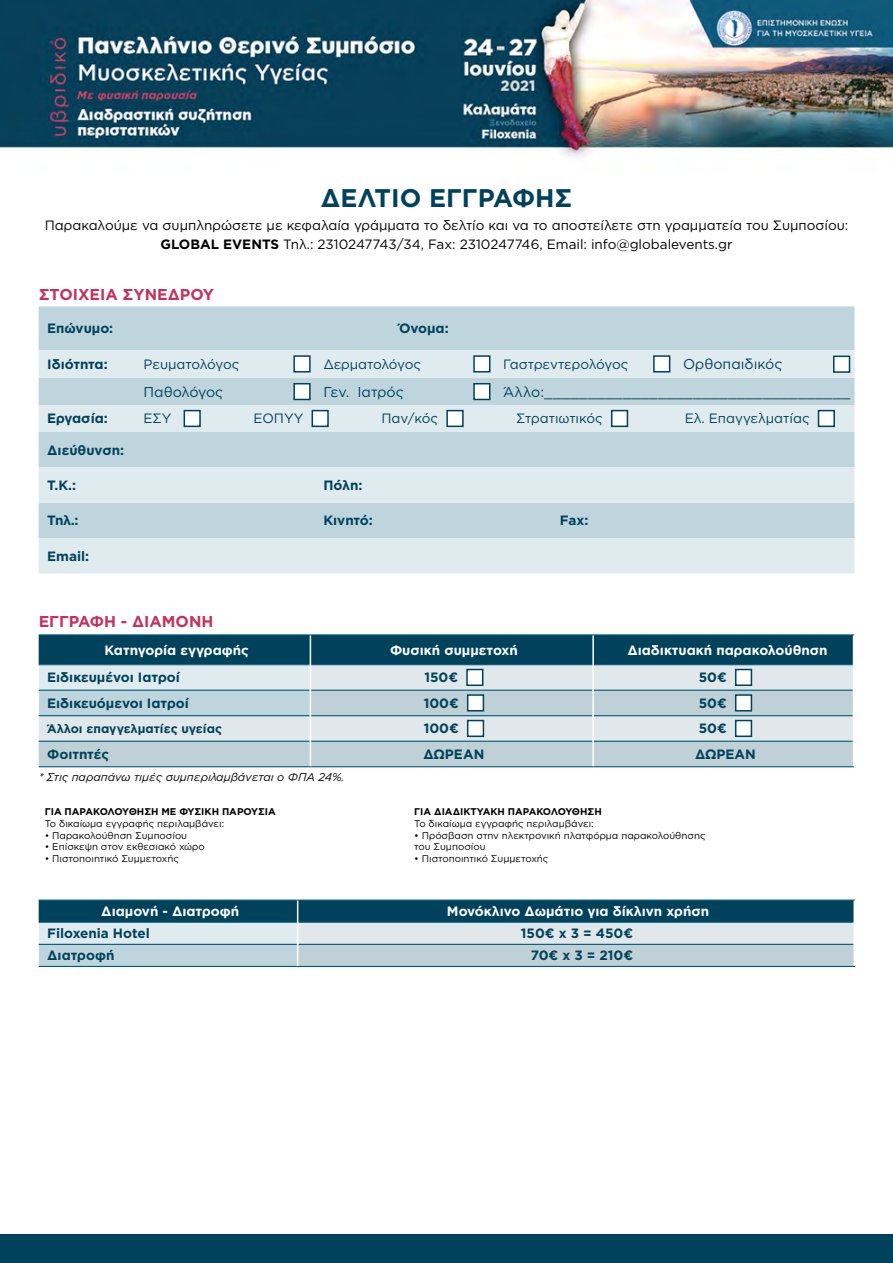
<style>
.page{position:relative;width:893px;height:1263px;background:#fff}
.page>*{position:absolute;margin:0;border:0;box-sizing:border-box;transform-origin:0 0}
.t1{font:700 25.5px "Gotham Greek";color:#00425c}
.t2{font:700 15.75px "Gotham Greek";color:#c2335c}
.t3{font:14.25px "Gotham Greek";color:#00425c}
.t4{font:700 13.5px "Gotham Greek";color:#00425c}
.t5{font:13.5px/18.9px "Gotham Greek";color:#000;text-align:center}
.t6{font:700 13.5px "Gotham Greek";color:#fff}
.t7{font:13.5px "Gotham Greek";color:#00425c}
.t8{font:13.5px "Gotham Greek";letter-spacing:-.02em;color:#00425c}
.t9{font:700 12.3px "Gotham Greek";color:#00425c}
.t10{font:italic 11.25px "Gotham Greek";color:#000}
.t11{font:9.75px/11.7px "Gotham Greek";color:#000}
.t12{font:700 9.75px "Gotham Greek";color:#000}
.s1{font-weight:700}
</style>
<div class="page">
<img style="left:0;top:0;width:893px;height:158px">
<div style="left:0;top:1234px;width:893px;height:29px;background:#00425c"></div>
<div style="left:39px;top:306px;width:815px;height:44px;background:#bfd5dd"></div>
<svg style="left:39px;top:350px;width:815px;height:223px;background:#d1e1e7"></svg>
<div style="left:293px;top:355px;width:18px;height:17px;background:#fff;border:2px solid #00425c"></div>
<div style="left:473px;top:355px;width:17px;height:17px;background:#fff;border:2px solid #00425c"></div>
<div style="left:653px;top:355px;width:17px;height:17px;background:#fff;border:2px solid #00425c"></div>
<div style="left:833px;top:356px;width:17px;height:17px;background:#fff;border:2px solid #00425c"></div>
<div style="left:293px;top:383px;width:18px;height:17px;background:#fff;border:2px solid #00425c"></div>
<div style="left:473px;top:383px;width:17px;height:17px;background:#fff;border:2px solid #00425c"></div>
<div style="left:184px;top:410px;width:17px;height:17px;background:#fff;border:2px solid #00425c"></div>
<div style="left:312px;top:410px;width:17px;height:17px;background:#fff;border:2px solid #00425c"></div>
<div style="left:446px;top:410px;width:18px;height:17px;background:#fff;border:2px solid #00425c"></div>
<div style="left:612px;top:411px;width:15px;height:15px;background:#fff"></div>
<div style="left:611px;top:410px;width:17px;height:17px;border:2px solid #00425c"></div>
<div style="left:818px;top:410px;width:17px;height:17px;background:#fff;border:2px solid #00425c"></div>
<hr style="left:39px;top:634px;width:271px;height:1px;background:#005978">
<hr style="left:310px;top:634px;width:283px;height:1px;background:#005978">
<hr style="left:593px;top:634px;width:261px;height:1px;background:#005978">
<hr style="left:39px;top:766px;width:271px;height:1px;background:#005978">
<hr style="left:310px;top:766px;width:283px;height:1px;background:#005978">
<hr style="left:593px;top:766px;width:261px;height:1px;background:#005978">
<svg style="left:39px;top:635px;width:815px;height:131px;background:#99b5c0"></svg>
<div style="left:466px;top:669px;width:17px;height:17px;background:#fff;border:2px solid #00425c"></div>
<div style="left:735px;top:669px;width:17px;height:17px;background:#fff;border:2px solid #00425c"></div>
<div style="left:467px;top:694px;width:17px;height:17px;background:#fff;border:2px solid #00425c"></div>
<div style="left:735px;top:694px;width:17px;height:17px;background:#fff;border:2px solid #00425c"></div>
<div style="left:467px;top:720px;width:17px;height:17px;background:#fff;border:2px solid #00425c"></div>
<div style="left:735px;top:720px;width:17px;height:17px;background:#fff;border:2px solid #00425c"></div>
<hr style="left:39px;top:899px;width:259px;height:2px;background:#005978">
<hr style="left:298px;top:899px;width:557px;height:2px;background:#005978">
<hr style="left:39px;top:966px;width:259px;height:1px;background:#005978">
<hr style="left:298px;top:966px;width:557px;height:1px;background:#005978">
<svg style="left:39px;top:900px;width:815px;height:66px;background:#84a6b2"></svg>
<hr style="left:853px;top:944px;width:2px;height:22px;background:#fff">
<h1 class="t1" style="left:321px;top:183px;width:253px">ΔΕΛΤΙΟ ΕΓΓΡΑΦΗΣ</h1>
<h3 class="t5" style="left:45px;top:216px;width:805px">Παρακαλούμε να συμπληρώσετε με κεφαλαία γράμματα το δελτίο και να το αποστείλετε στη γραμματεία του Συμποσίου:<br><span class="s1">GLOBAL EVENTS</span> Τηλ.: 2310247743/34, Fax: 2310247746, Email: info@globalevents.gr</h3>
<h2 class="t2" style="left:39px;top:286px;width:177px">ΣΤΟΙΧΕΙΑ ΣΥΝΕΔΡΟΥ</h2>
<h3 class="t4" style="left:47px;top:321px;width:68px">Επώνυμο:</h3>
<h3 class="t4" style="left:399px;top:321px;width:51px">Όνομα:</h3>
<h3 class="t4" style="left:47px;top:356px;width:62px">Ιδιότητα:</h3>
<h3 class="t7" style="left:144px;top:357px;width:97px">Ρευματολόγος</h3>
<h3 class="t8" style="left:323px;top:357px;width:99px">Δερματολόγος</h3>
<h3 class="t7" style="left:503px;top:357px;width:127px">Γαστρεντερολόγος</h3>
<h3 class="t3" style="left:683px;top:356px;width:101px">Ορθοπαιδικός</h3>
<h3 class="t3" style="left:144px;top:384px;width:81px">Παθολόγος</h3>
<h3 class="t3" style="left:323px;top:384px;width:82px">Γεν. Ιατρός</h3>
<h3 class="t3" style="left:503px;top:384px;width:349px">Άλλο:___________________________________</h3>
<h3 class="t4" style="left:47px;top:411px;width:62px">Εργασία:</h3>
<h3 class="t7" style="left:144px;top:411px;width:29px">ΕΣΥ</h3>
<h3 class="t7" style="left:253px;top:411px;width:51px">ΕΟΠΥΥ</h3>
<h3 class="t7" style="left:381px;top:411px;width:58px">Παν/κός</h3>
<h3 class="t7" style="left:516px;top:411px;width:88px">Στρατιωτικός</h3>
<h3 class="t7" style="left:685px;top:411px;width:126px">Ελ. Επαγγελματίας</h3>
<h3 class="t4" style="left:47px;top:442px;width:78px">Διεύθυνση:</h3>
<h3 class="t4" style="left:47px;top:477px;width:30px">Τ.Κ.:</h3>
<h3 class="t4" style="left:323px;top:477px;width:41px">Πόλη:</h3>
<h3 class="t4" style="left:47px;top:513px;width:33px">Τηλ.:</h3>
<h3 class="t4" style="left:323px;top:513px;width:51px">Κινητό:</h3>
<h3 class="t4" style="left:560px;top:513px;width:30px">Fax:</h3>
<h3 class="t4" style="left:47px;top:548px;width:44px">Email:</h3>
<h2 class="t2" style="left:39px;top:612px;width:176px">ΕΓΓΡΑΦΗ - ΔΙΑΜΟΝΗ</h2>
<h3 class="t6" style="left:104px;top:642px;width:146px">Κατηγορία εγγραφής</h3>
<h3 class="t6" style="left:390px;top:642px;width:129px">Φυσική συμμετοχή</h3>
<h3 class="t6" style="left:627px;top:642px;width:202px">Διαδικτυακή παρακολούθηση</h3>
<h3 class="t4" style="left:47px;top:670px;width:134px">Ειδικευμένοι Ιατροί</h3>
<h3 class="t4" style="left:424px;top:670px;width:35px">150€</h3>
<h3 class="t4" style="left:699px;top:670px;width:30px">50€</h3>
<h3 class="t4" style="left:47px;top:695px;width:143px">Ειδικευόμενοι Ιατροί</h3>
<h3 class="t4" style="left:424px;top:695px;width:37px">100€</h3>
<h3 class="t4" style="left:699px;top:695px;width:30px">50€</h3>
<p class="t9" style="left:47px;top:721px;width:176px">Άλλοι επαγγελματίες υγείας</p>
<h3 class="t4" style="left:424px;top:721px;width:37px">100€</h3>
<h3 class="t4" style="left:699px;top:721px;width:30px">50€</h3>
<h3 class="t4" style="left:47px;top:746px;width:63px">Φοιτητές</h3>
<h3 class="t4" style="left:423px;top:746px;width:62px">ΔΩΡΕΑΝ</h3>
<h3 class="t4" style="left:695px;top:746px;width:62px">ΔΩΡΕΑΝ</h3>
<p class="t10" style="left:39px;top:771px;width:307px">* Στις παραπάνω τιμές συμπεριλαμβάνεται ο ΦΠΑ 24%.</p>
<p class="t12" style="left:45px;top:806px;width:233px">ΓΙΑ ΠΑΡΑΚΟΛΟΥΘΗΣΗ ΜΕ ΦΥΣΙΚΗ ΠΑΡΟΥΣΙΑ</p>
<p class="t11" style="left:45px;top:817px;width:181px">Το δικαίωμα εγγραφής περιλαμβάνει:</p>
<p class="t11" style="left:45px;top:829px;width:144px">• Παρακολούθηση Συμποσίου</p>
<p class="t11" style="left:45px;top:841px;width:162px">• Επίσκεψη στον εκθεσιακό χώρο</p>
<p class="t11" style="left:45px;top:852px;width:136px">• Πιστοποιητικό Συμμετοχής</p>
<p class="t12" style="left:414px;top:806px;width:189px">ΓΙΑ ΔΙΑΔΙΚΤΥΑΚΗ ΠΑΡΑΚΟΛΟΥΘΗΣΗ</p>
<p class="t11" style="left:414px;top:817px;width:181px">Το δικαίωμα εγγραφής περιλαμβάνει:</p>
<p class="t11" style="left:414px;top:829px;width:293px">• Πρόσβαση στην ηλεκτρονική πλατφόρμα παρακολούθησης του Συμποσίου</p>
<p class="t11" style="left:414px;top:852px;width:136px">• Πιστοποιητικό Συμμετοχής</p>
<h3 class="t6" style="left:101px;top:903px;width:139px">Διαμονή - Διατροφή</h3>
<h3 class="t6" style="left:447px;top:903px;width:264px">Μονόκλινο Δωμάτιο για δίκλινη χρήση</h3>
<h3 class="t4" style="left:47px;top:926px;width:104px">Filoxenia Hotel</h3>
<h3 class="t4" style="left:521px;top:926px;width:114px">150€ χ 3 = 450€</h3>
<h3 class="t4" style="left:47px;top:948px;width:69px">Διατροφή</h3>
<h3 class="t4" style="left:531px;top:948px;width:104px">70€ χ 3 = 210€</h3>
</div>
